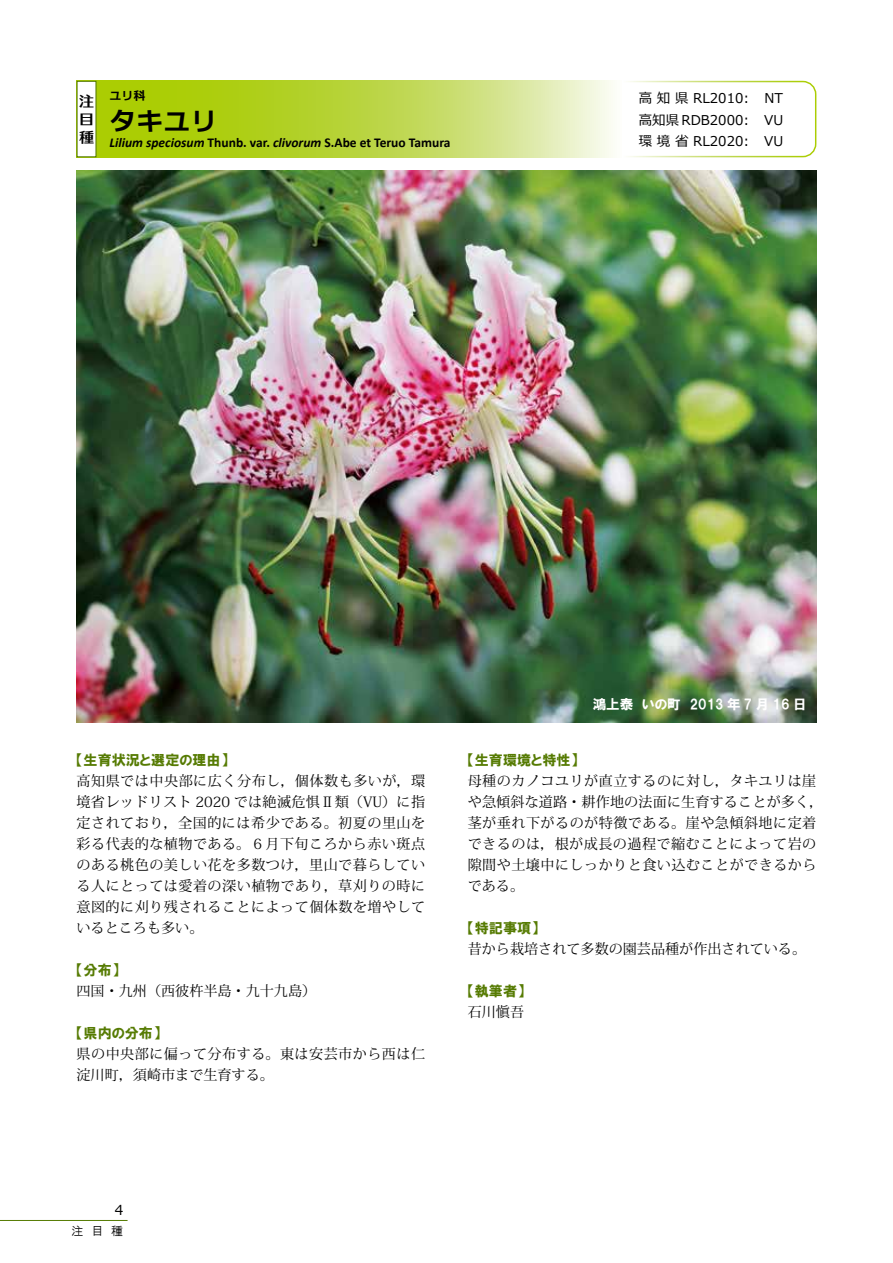
<style>
.page{position:relative;width:893px;height:1263px;background:#fff}
.page>*{position:absolute;margin:0;border:0;box-sizing:border-box;transform-origin:0 0}
.t1{font:27px "TA Universal Line DSP E";color:#000}
.t2{font:15px/18px "Printemps E";color:#000;text-align:justify}
.t3{font:14.1px/21px "Koz Min Pr 6 N";letter-spacing:.03em;color:#000}
.t4{font:14.1px "HGP Soei Kakugothic UB";color:#567b03}
.t5{font:14.1px "Koz Min Pr 6 N";color:#000}
.t6{font:13.8px "Meiryo";color:#000}
.t7{font:700 13.5px "Calibri";color:#000}
.t8{font:13.5px/21.6px "Meiryo";color:#000;text-align:justify}
.t9{font:13.5px "HGP Soei Kakugothic UB";color:#fff}
.t10{font:12px "HGP Gothic M";color:#000}
.t11{font:12px "TA Universal Line DSP E";color:#000}
.s1{font-style:italic}
</style>
<div class="page">
<hr style="left:0;top:1220px;width:128px;height:1px;background:#567b03">
<svg style="left:628px;top:80px;width:189px;height:78px"></svg>
<svg style="left:97px;top:81px;width:516px;height:76px;background:#c0d950"></svg>
<div style="left:77px;top:81px;width:20px;height:76px;border:1px solid #567b03"></div>
<img style="left:77px;top:170px;width:739px;height:553px">
<p class="t2" style="left:79px;top:92px;width:16px">注目種</p>
<p class="t11" style="left:109px;top:89px;width:37px">ユリ科</p>
<p class="t7" style="left:109px;top:133px;width:343px"><span class="s1">Lilium speciosum</span> Thunb. var. <span class="s1">clivorum</span> S.Abe et Teruo Tamura</p>
<p class="t8" style="left:639px;top:131px;width:112px">環境省 RL2020:</p>
<p class="t8" style="left:639px;top:88px;width:112px">高知県 RL2010:</p>
<h1 class="t1" style="left:109px;top:107px;width:109px">タキユリ</h1>
<p class="t8" style="left:639px;top:110px;width:112px">高知県 RDB2000:</p>
<p class="t8" style="left:764px;top:88px;width:21px">NT VU VU</p>
<p class="t9" style="left:593px;top:698px;width:215px">鴻上泰　いの町　2013 年 7 月 16 日</p>
<p class="t4" style="left:77px;top:753px;width:153px">【生育状況と選定の理由】</p>
<p class="t3" style="left:77px;top:771px;width:350px;text-align:justify">高知県では中央部に広く分布し，個体数も多いが，環境省レッドリスト 2020 では絶滅危惧Ⅱ類（VU）に指定されており，全国的には希少である。初夏の里山を彩る代表的な植物である。６月下旬ころから赤い斑点のある桃色の美しい花を多数つけ，里山で暮らしている人にとっては愛着の深い植物であり，草刈りの時に意図的に刈り残されることによって個体数を増やしているところも多い。</p>
<p class="t4" style="left:77px;top:963px;width:44px">【分布】</p>
<p class="t5" style="left:77px;top:983px;width:241px">四国・九州（西彼杵半島・九十九島）</p>
<p class="t4" style="left:77px;top:1026px;width:85px">【県内の分布】</p>
<p class="t3" style="left:77px;top:1044px;width:350px">県の中央部に偏って分布する。東は安芸市から西は仁淀川町，須崎市まで生育する。</p>
<p class="t4" style="left:468px;top:753px;width:111px">【生育環境と特性】</p>
<p class="t3" style="left:468px;top:771px;width:357px">母種のカノコユリが直立するのに対し，タキユリは崖や急傾斜な道路・耕作地の法面に生育することが多く，茎が垂れ下がるのが特徴である。崖や急傾斜地に定着できるのは，根が成長の過程で縮むことによって岩の隙間や土壌中にしっかりと食い込むことができるからである。</p>
<p class="t4" style="left:468px;top:921px;width:72px">【特記事項】</p>
<p class="t5" style="left:468px;top:941px;width:340px">昔から栽培されて多数の園芸品種が作出されている。</p>
<p class="t4" style="left:468px;top:984px;width:58px">【執筆者】</p>
<p class="t3" style="left:468px;top:1002px;width:58px">石川愼吾</p>
<p class="t6" style="left:115px;top:1200px;width:10px">4</p>
<p class="t10" style="left:71px;top:1225px;width:53px">注　目　種</p>
</div>
